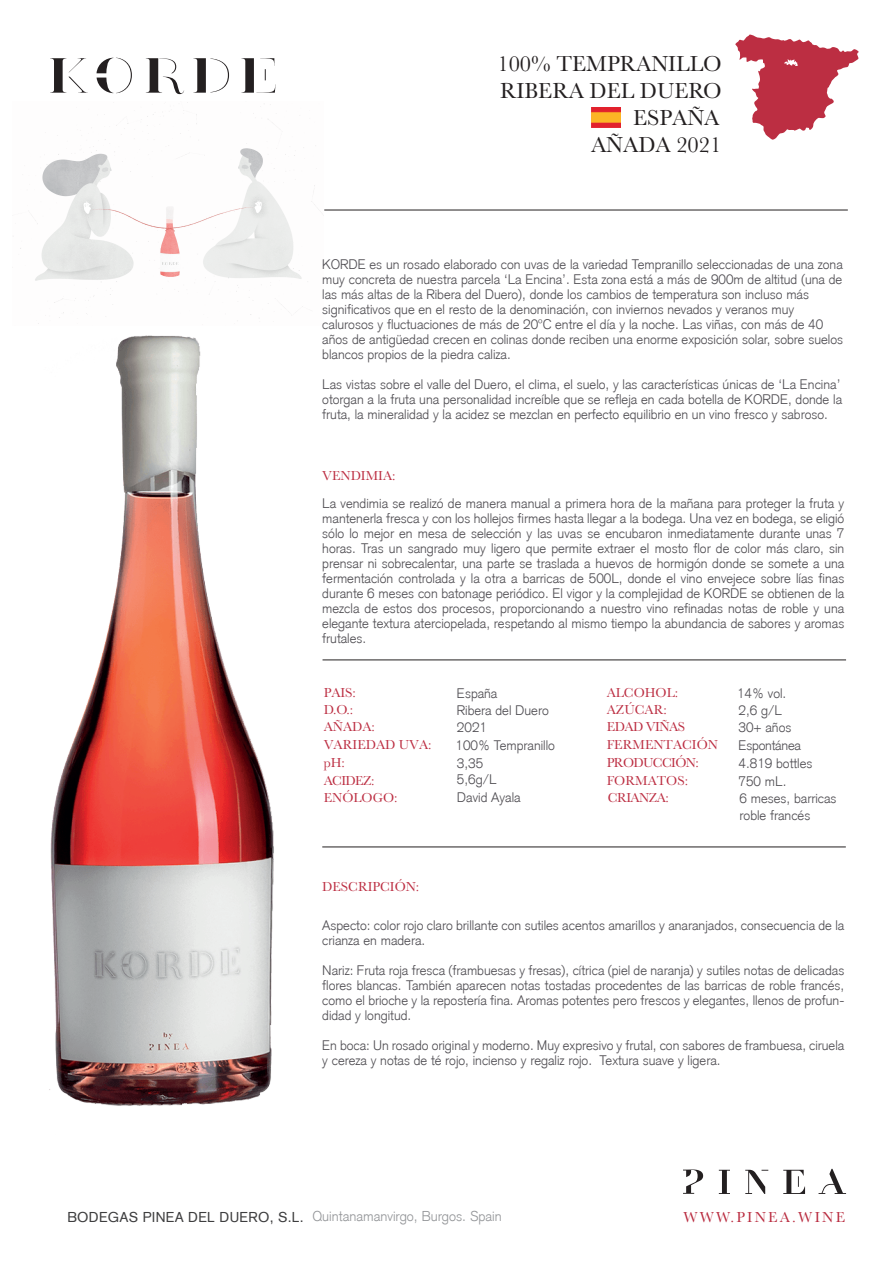
<style>
.page{position:relative;width:893px;height:1263px;background:#fff}
.page>*{position:absolute;margin:0;border:0;box-sizing:border-box;transform-origin:0 0}
.t1{font:22.5px/27px "Baskerville";color:#231f20;text-align:right}
.t2{font:15px "Baskerville";letter-spacing:.15em;color:#b92b3f}
.t3{font:300 13.95px "Akzidenz Grotesk";color:#939598}
.t4{font:300 13.5px/15px "Akzidenz Grotesk";color:#4f4d52}
.t5{font:13.5px "Baskerville";color:#bc2e42}
.t6{font:13.5px "Baskerville";letter-spacing:-.035em;color:#bc2e42}
.t7{font:13.5px "Baskerville";letter-spacing:-.045em;color:#bc2e42}
.s1{font-weight:400;color:#3e3e3f}
</style>
<div class="page">
<img style="left:20px;top:102px;width:301px;height:205px">
<hr style="left:322px;top:660px;width:524px;height:1px;background:#231f20">
<hr style="left:322px;top:847px;width:524px;height:1px;background:#231f20">
<svg style="left:735px;top:34px;width:124px;height:106px"></svg>
<img style="left:591px;top:107px;width:30px;height:20px">
<hr style="left:324px;top:210px;width:524px;height:1px;background:#231f20">
<svg style="left:745px;top:1170px;width:23px;height:24px"></svg>
<svg style="left:783px;top:1170px;width:22px;height:24px"></svg>
<svg style="left:719px;top:1170px;width:11px;height:24px"></svg>
<svg style="left:818px;top:1169px;width:28px;height:25px"></svg>
<svg style="left:683px;top:1169px;width:20px;height:25px"></svg>
<svg style="left:50px;top:58px;width:38px;height:35px"></svg>
<svg style="left:96px;top:58px;width:36px;height:35px"></svg>
<svg style="left:193px;top:58px;width:36px;height:35px"></svg>
<svg style="left:146px;top:58px;width:38px;height:36px"></svg>
<svg style="left:241px;top:58px;width:35px;height:35px"></svg>
<img style="left:25px;top:229px;width:264px;height:877px">
<h1 class="t1" style="left:497px;top:51px;width:226px">100% TEMPRANILLO<br>RIBERA DEL DUERO<br>ESPAÑA<br>AÑADA 2021</h1>
<p class="t4" style="left:322px;top:257px;width:522px">KORDE es un rosado elaborado con uvas de la variedad Tempranillo seleccionadas de una zona muy concreta de nuestra parcela ‘La Encina’. Esta zona está a más de 900m de altitud (una de las más altas de la Ribera del Duero), donde los cambios de temperatura son incluso más significativos que en el resto de la denominación, con inviernos nevados y veranos muy calurosos y fluctuaciones de más de 20ºC entre el día y la noche. Las viñas, con más de 40 años de antigüedad crecen en colinas donde reciben una enorme exposición solar, sobre suelos blancos propios de la piedra caliza.</p>
<p class="t4" style="left:322px;top:377px;width:521px">Las vistas sobre el valle del Duero, el clima, el suelo, y las características únicas de ‘La Encina’ otorgan a la fruta una personalidad increíble que se refleja en cada botella de KORDE, donde la fruta, la mineralidad y la acidez se mezclan en perfecto equilibrio en un vino fresco y sabroso.</p>
<p class="t5" style="left:322px;top:467px;width:75px">VENDIMIA:</p>
<p class="t4" style="left:322px;top:496px;width:524px;text-align:justify">La vendimia se realizó de manera manual a primera hora de la mañana para proteger la fruta y mantenerla fresca y con los hollejos firmes hasta llegar a la bodega. Una vez en bodega, se eligió sólo lo mejor en mesa de selección y las uvas se encubaron inmediatamente durante unas 7 horas. Tras un sangrado muy ligero que permite extraer el mosto flor de color más claro, sin prensar ni sobrecalentar, una parte se traslada a huevos de hormigón donde se somete a una fermentación controlada y la otra a barricas de 500L, donde el vino envejece sobre lías finas durante 6 meses con batonage periódico. El vigor y la complejidad de KORDE se obtienen de la mezcla de estos dos procesos, proporcionando a nuestro vino refinadas notas de roble y una elegante textura aterciopelada, respetando al mismo tiempo la abundancia de sabores y aromas frutales.</p>
<p class="t5" style="left:324px;top:684px;width:34px">PAIS:</p>
<p class="t4" style="left:457px;top:686px;width:42px">España</p>
<p class="t5" style="left:324px;top:701px;width:31px">D.O.:</p>
<p class="t4" style="left:457px;top:703px;width:93px">Ribera del Duero</p>
<p class="t5" style="left:324px;top:718px;width:53px">AÑADA:</p>
<p class="t4" style="left:457px;top:720px;width:32px">2021</p>
<p class="t5" style="left:324px;top:736px;width:109px">VARIEDAD UVA:</p>
<p class="t4" style="left:455px;top:737px;width:101px">100% Tempranillo</p>
<p class="t5" style="left:324px;top:754px;width:23px">pH:</p>
<p class="t4" style="left:457px;top:756px;width:28px">3,35</p>
<p class="t5" style="left:324px;top:772px;width:52px">ACIDEZ:</p>
<p class="t4" style="left:457px;top:772px;width:41px">5,6g/L</p>
<p class="t5" style="left:324px;top:789px;width:75px">ENÓLOGO:</p>
<p class="t5" style="left:322px;top:878px;width:99px">DESCRIPCIÓN:</p>
<p class="t4" style="left:457px;top:789px;width:65px">David Ayala</p>
<p class="t5" style="left:607px;top:684px;width:73px">ALCOHOL:</p>
<p class="t4" style="left:737px;top:686px;width:51px">14% vol.</p>
<p class="t5" style="left:607px;top:701px;width:62px">AZÚCAR:</p>
<p class="t4" style="left:739px;top:703px;width:45px">2,6 g/L</p>
<p class="t6" style="left:607px;top:718px;width:80px">EDAD VIÑAS</p>
<p class="t4" style="left:739px;top:719px;width:64px;line-height:17.5px">30+ años<br>Espontánea</p>
<p class="t7" style="left:607px;top:754px;width:93px">PRODUCCIÓN:</p>
<p class="t4" style="left:739px;top:754px;width:75px;line-height:17.9px">4.819 bottles<br>750 mL.</p>
<p class="t5" style="left:607px;top:736px;width:113px">FERMENTACIÓN</p>
<p class="t5" style="left:607px;top:772px;width:83px">FORMATOS:</p>
<p class="t6" style="left:608px;top:789px;width:63px">CRIANZA:</p>
<p class="t4" style="left:740px;top:791px;width:98px">6 meses, barricas</p>
<p class="t4" style="left:740px;top:807px;width:72px">roble francés</p>
<p class="t4" style="left:322px;top:918px;width:524px">Aspecto: color rojo claro brillante con sutiles acentos amarillos y anaranjados, consecuencia de la crianza en madera.</p>
<p class="t4" style="left:322px;top:963px;width:524px;text-align:justify">Nariz: Fruta roja fresca (frambuesas y fresas), cítrica (piel de naranja) y sutiles notas de delicadas flores blancas. También aparecen notas tostadas procedentes de las barricas de roble francés, como el brioche y la repostería fina. Aromas potentes pero frescos y elegantes, llenos de profun&shy;didad y longitud.</p>
<p class="t4" style="left:322px;top:1038px;width:524px">En boca: Un rosado original y moderno. Muy expresivo y frutal, con sabores de frambuesa, ciruela y cereza y notas de té rojo, incienso y regaliz rojo. Textura suave y ligera.</p>
<p class="t3" style="left:67px;top:1208px;width:436px"><span class="s1">BODEGAS PINEA DEL DUERO, S.L.</span> Quintanamanvirgo, Burgos. Spain</p>
<p class="t2" style="left:683px;top:1207px;width:163px">WWW.PINEA.WINE</p>
</div>
